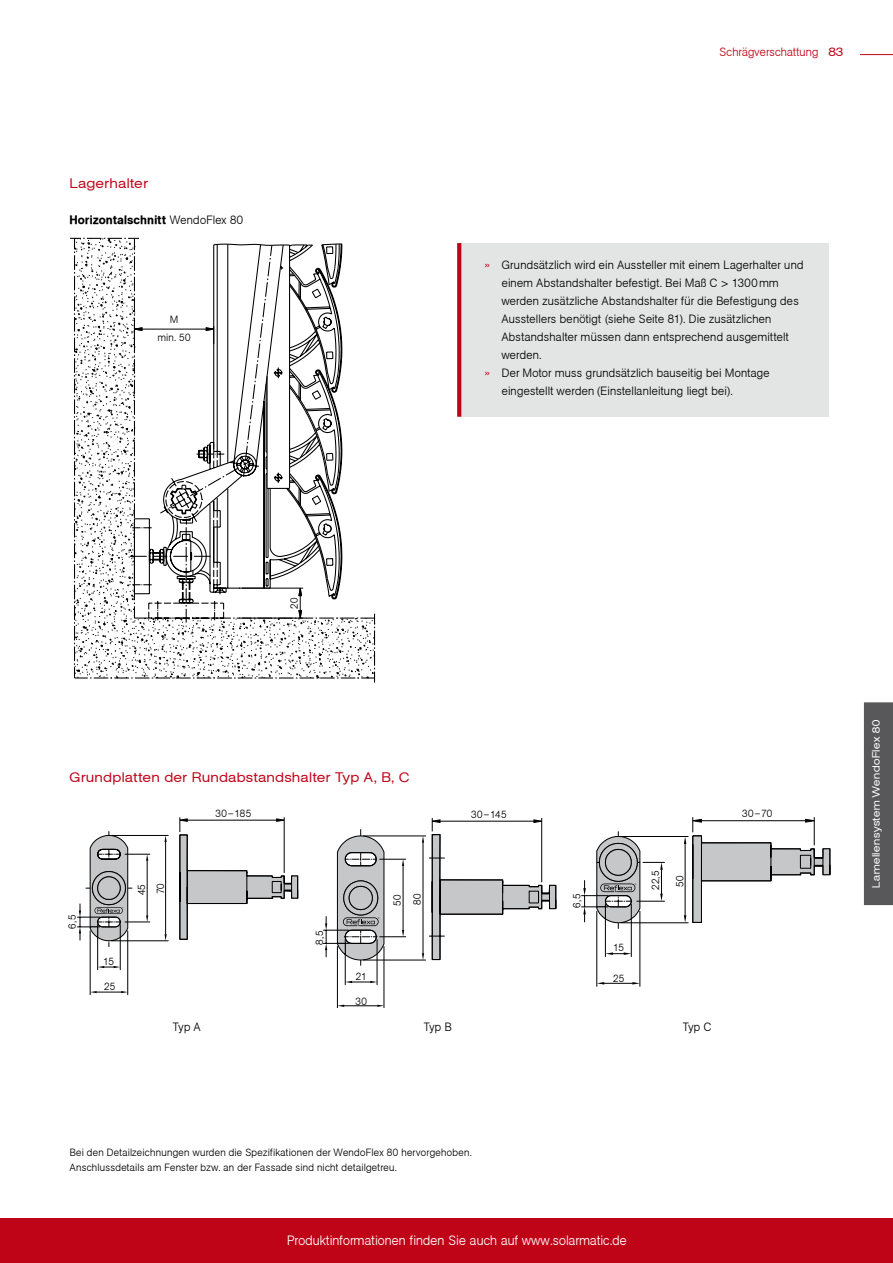
<style>
.page{position:relative;width:893px;height:1263px;background:#fff}
.page>*{position:absolute;margin:0;border:0;box-sizing:border-box;transform-origin:0 0}
.t1{font:15.15px/30px "Agba Small Normal";color:#000}
.t2{font:700 13.5px "Agba Small";color:#fff}
.t3{font:13.5px "Agba Extended Normal";letter-spacing:.035em;color:#c00418}
.t4{font:13.5px/23.7px "Agba Small Normal";color:#000}
.t5{font:13.2px/24.8px "Agba Small Normal";color:#000}
.t6{font:700 12px "Agba Small";letter-spacing:.01em;color:#000}
.t7{font:12px "Agba Medium Normal";letter-spacing:.03em;color:#000}
.t8{font:700 12px "Agba Small";color:#c00418}
.t9{font:700 10.5px/17.2px "Agba Small";letter-spacing:.015em;color:#000}
.t10{font:10.5px "Agba Extended Normal";letter-spacing:.035em;color:#fff}
.s1{font-family:"Agba Small";font-weight:700}
.s2{font-family:"Agba Extended Normal";font-weight:400}
.s3{color:#c00418}
.s4{font-family:"Agba Small";font-weight:700;font-size:10.5px}
</style>
<div class="page">
<div style="left:0;top:1219px;width:893px;height:44px;background:#c00418"></div>
<hr style="left:860px;top:54px;width:33px;height:1px;background:#c00418">
<div style="left:863px;top:702px;width:30px;height:204px;background:#58585a"></div>
<svg style="left:70px;top:238px;width:305px;height:440px"></svg>
<div style="left:459px;top:243px;width:370px;height:174px;background:#e3e4e4"></div>
<svg style="left:457px;top:243px;width:4px;height:174px"></svg>
<hr style="left:112px;top:940px;width:56px;height:1px;background:#000">
<hr style="left:112px;top:835px;width:56px;height:1px;background:#000">
<hr style="left:165px;top:842px;width:1px;height:92px;background:#000">
<svg style="left:165px;top:934px;width:2px;height:7px"></svg>
<hr style="left:120px;top:925px;width:1px;height:45px;background:#000">
<hr style="left:97px;top:937px;width:1px;height:33px;background:#000">
<svg style="left:98px;top:966px;width:22px;height:2px"></svg>
<hr style="left:90px;top:931px;width:1px;height:64px;background:#000">
<hr style="left:127px;top:931px;width:1px;height:64px;background:#000">
<svg style="left:90px;top:991px;width:38px;height:2px"></svg>
<svg style="left:77px;top:831px;width:73px;height:115px"></svg>
<div style="left:134px;top:881px;width:11px;height:17px;background:#fff"></div>
<svg style="left:179px;top:817px;width:119px;height:123px"></svg>
<div style="left:211px;top:805px;width:45px;height:14px;background:#fff"></div>
<hr style="left:363px;top:960px;width:62px;height:1px;background:#000">
<hr style="left:363px;top:836px;width:62px;height:1px;background:#000">
<hr style="left:377px;top:939px;width:1px;height:46px;background:#000">
<hr style="left:345px;top:954px;width:1px;height:31px;background:#000">
<svg style="left:345px;top:981px;width:32px;height:2px"></svg>
<hr style="left:337px;top:946px;width:1px;height:61px;background:#000">
<hr style="left:384px;top:946px;width:1px;height:61px;background:#000">
<hr style="left:344px;top:1005px;width:33px;height:1px;background:#000">
<svg style="left:337px;top:1005px;width:7px;height:2px"></svg>
<svg style="left:377px;top:1005px;width:7px;height:2px"></svg>
<svg style="left:323px;top:829px;width:83px;height:136px"></svg>
<div style="left:388px;top:889px;width:13px;height:22px;background:#fff"></div>
<svg style="left:422px;top:818px;width:134px;height:142px"></svg>
<div style="left:466px;top:806px;width:46px;height:14px;background:#fff"></div>
<hr style="left:631px;top:904px;width:1px;height:52px;background:#000">
<hr style="left:605px;top:919px;width:1px;height:37px;background:#000">
<svg style="left:605px;top:952px;width:26px;height:3px"></svg>
<hr style="left:596px;top:911px;width:1px;height:75px;background:#000">
<hr style="left:639px;top:911px;width:1px;height:75px;background:#000">
<svg style="left:597px;top:982px;width:43px;height:2px"></svg>
<hr style="left:621px;top:922px;width:67px;height:1px;background:#000">
<hr style="left:621px;top:836px;width:67px;height:1px;background:#000">
<hr style="left:685px;top:844px;width:1px;height:71px;background:#000">
<svg style="left:684px;top:915px;width:2px;height:8px"></svg>
<svg style="left:684px;top:837px;width:2px;height:7px"></svg>
<svg style="left:581px;top:832px;width:83px;height:96px"></svg>
<div style="left:642px;top:867px;width:17px;height:27px;background:#fff"></div>
<svg style="left:692px;top:817px;width:139px;height:106px"></svg>
<div style="left:736px;top:805px;width:42px;height:14px;background:#fff"></div>
<p class="t3" style="left:70px;top:176px;width:80px">Lagerhalter</p>
<p class="t7" style="left:70px;top:213px;width:175px">Horizontalschnitt <span class="s1">WendoFlex 80</span></p>
<p class="t9" style="left:158px;top:311px;width:35px;text-align:center">M<br>min. 50</p>
<p class="t8" style="left:720px;top:45px;width:125px">Schrägverschattung <span class="s2">83</span></p>
<p class="t6" style="left:485px;top:258px;width:320px"><span class="s3">»</span> Grundsätzlich wird ein Aussteller mit einem Lagerhalter und</p>
<p class="t6" style="left:502px;top:276px;width:279px">einem Abstandshalter befestigt. Bei Maß C &gt; 1300mm</p>
<p class="t6" style="left:502px;top:294px;width:299px">werden zusätzliche Abstandshalter für die Befestigung des</p>
<p class="t6" style="left:502px;top:312px;width:271px">Ausstellers benötigt (siehe Seite 81). Die zusätzlichen</p>
<p class="t6" style="left:502px;top:330px;width:289px">Abstandshalter müssen dann entsprechend ausgemittelt</p>
<p class="t6" style="left:502px;top:348px;width:41px">werden.</p>
<p class="t6" style="left:485px;top:366px;width:287px"><span class="s3">»</span> Der Motor muss grundsätzlich bauseitig bei Montage</p>
<p class="t6" style="left:502px;top:384px;width:233px">eingestellt werden (Einstellanleitung liegt bei).</p>
<p class="t9" style="left:285px;top:609px;width:13px;rotate:-90deg">20</p>
<p class="t3" style="left:70px;top:770px;width:341px">Grundplatten der Rundabstandshalter Typ A, B, C</p>
<p class="t9" style="left:64px;top:928px;width:15px;rotate:-90deg">6,5</p>
<p class="t5" style="left:58px;top:930px;width:17px;rotate:-90deg">6,5</p>
<p class="t9" style="left:152px;top:894px;width:13px;rotate:-90deg">70</p>
<p class="t5" style="left:131px;top:896px;width:15px;line-height:18.9px;rotate:-90deg">45<span class="s4">45<br></span>70</p>
<p class="t5" style="left:101px;top:948px;width:16px">15<br>25</p>
<p class="t9" style="left:103px;top:953px;width:12px">15</p>
<p class="t9" style="left:104px;top:977px;width:13px">25</p>
<p class="t9" style="left:216px;top:804px;width:37px">30–185</p>
<p class="t4" style="left:306px;top:945px;width:17px;rotate:-90deg">8,5</p>
<p class="t9" style="left:311px;top:944px;width:16px;rotate:-90deg">8,5</p>
<p class="t4" style="left:384px;top:910px;width:20px;line-height:20px;text-align:center;rotate:-90deg">50<br>80</p>
<p class="t9" style="left:387px;top:906px;width:14px;line-height:20.2px;rotate:-90deg">50<br>80</p>
<p class="t4" style="left:355px;top:963px;width:17px">21<br>30</p>
<p class="t9" style="left:356px;top:968px;width:13px">21</p>
<p class="t9" style="left:356px;top:992px;width:13px">30</p>
<p class="t9" style="left:471px;top:805px;width:37px">30–145</p>
<p class="t1" style="left:559px;top:911px;width:19px;rotate:-90deg">6,5</p>
<p class="t9" style="left:568px;top:908px;width:15px;rotate:-90deg">6,5</p>
<p class="t1" style="left:609px;top:931px;width:18px">15<br>25</p>
<p class="t9" style="left:613px;top:939px;width:12px">15</p>
<p class="t9" style="left:613px;top:969px;width:13px">25</p>
<p class="t1" style="left:642px;top:893px;width:27px;line-height:23.4px;text-align:center;rotate:-90deg">22,5<br>50</p>
<p class="t9" style="left:647px;top:890px;width:21px;rotate:-90deg">22,5</p>
<p class="t9" style="left:671px;top:887px;width:13px;rotate:-90deg">50</p>
<p class="t6" style="left:173px;top:1019px;width:29px">Typ A</p>
<p class="t6" style="left:424px;top:1019px;width:29px">Typ B</p>
<p class="t6" style="left:683px;top:1019px;width:30px">Typ C</p>
<p class="t9" style="left:742px;top:804px;width:32px">30–70</p>
<p class="t9" style="left:70px;top:1145px;width:404px;line-height:14.2px">Bei den Detailzeichnungen wurden die Spezifikationen der WendoFlex 80 hervorgehoben.<br>Anschlussdetails am Fenster bzw. an der Fassade sind nicht detailgetreu.</p>
<p class="t2" style="left:287px;top:1232px;width:341px">Produktinformationen finden Sie auch auf www.solarmatic.de</p>
<p class="t10" style="left:870px;top:887px;width:169px;rotate:-90deg">Lamellensystem WendoFlex 80</p>
</div>
